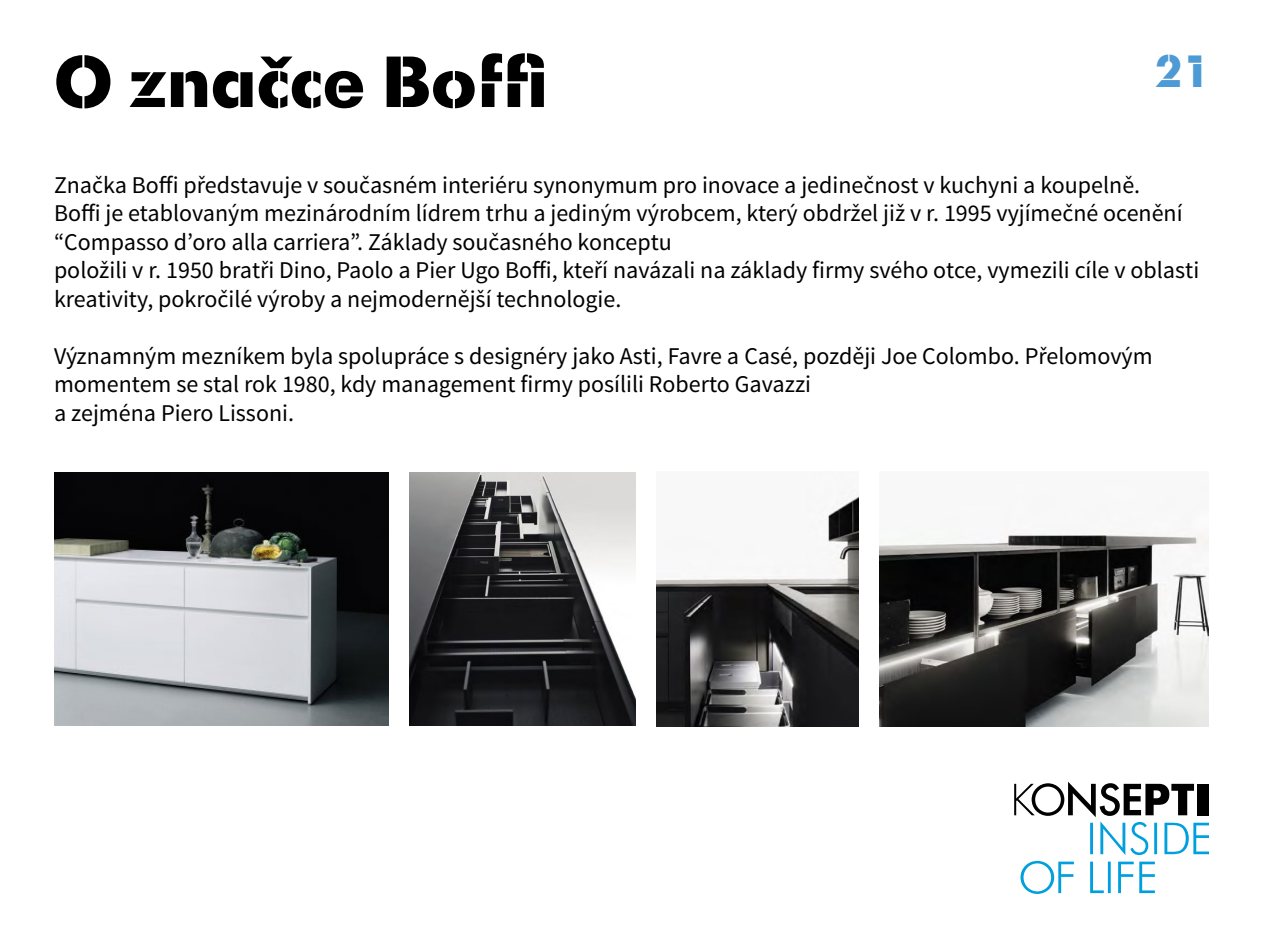
<style>
.page{position:relative;width:1263px;height:948px;background:#fff}
.page>*{position:absolute;margin:0;border:0;box-sizing:border-box;transform-origin:0 0}
.t1{font:700 72px "Futura Konsepti";color:#000}
.t2{font:700 45px "Futura Konsepti";color:#4d9ad4}
.t3{font:24px/28.5px "Source Sans Pro";color:#000}
</style>
<div class="page">
<img style="left:409px;top:472px;width:227px;height:253px">
<img style="left:879px;top:530px;width:329px;height:196px">
<img style="left:54px;top:472px;width:335px;height:253px">
<img style="left:657px;top:493px;width:202px;height:233px">
<svg style="left:1090px;top:861px;width:65px;height:31px"></svg>
<svg style="left:1014px;top:781px;width:195px;height:73px"></svg>
<svg style="left:1020px;top:860px;width:54px;height:33px"></svg>
<h1 class="t1" style="left:54px;top:39px;width:495px">O značce Boffi</h1>
<h2 class="t2" style="left:1155px;top:45px;width:55px">21</h2>
<p class="t3" style="left:54px;top:171px;width:1147px">Značka Boffi představuje v současném interiéru synonymum pro inovace a jedinečnost v kuchyni a koupelně.<br>Boffi je etablovaným mezinárodním lídrem trhu a jediným výrobcem, který obdržel již v r. 1995 vyjímečné ocenění “Compasso d’oro alla carriera”. Základy současného konceptu<br>položili v r. 1950 bratři Dino, Paolo a Pier Ugo Boffi, kteří navázali na základy firmy svého otce, vymezili cíle v oblasti kreativity, pokročilé výroby a nejmodernější technologie.</p>
<p class="t3" style="left:54px;top:341px;width:1100px">Významným mezníkem byla spolupráce s designéry jako Asti, Favre a Casé, později Joe Colombo. Přelomovým momentem se stal rok 1980, kdy management firmy posílili Roberto Gavazzi<br>a zejména Piero Lissoni.</p>
</div>
